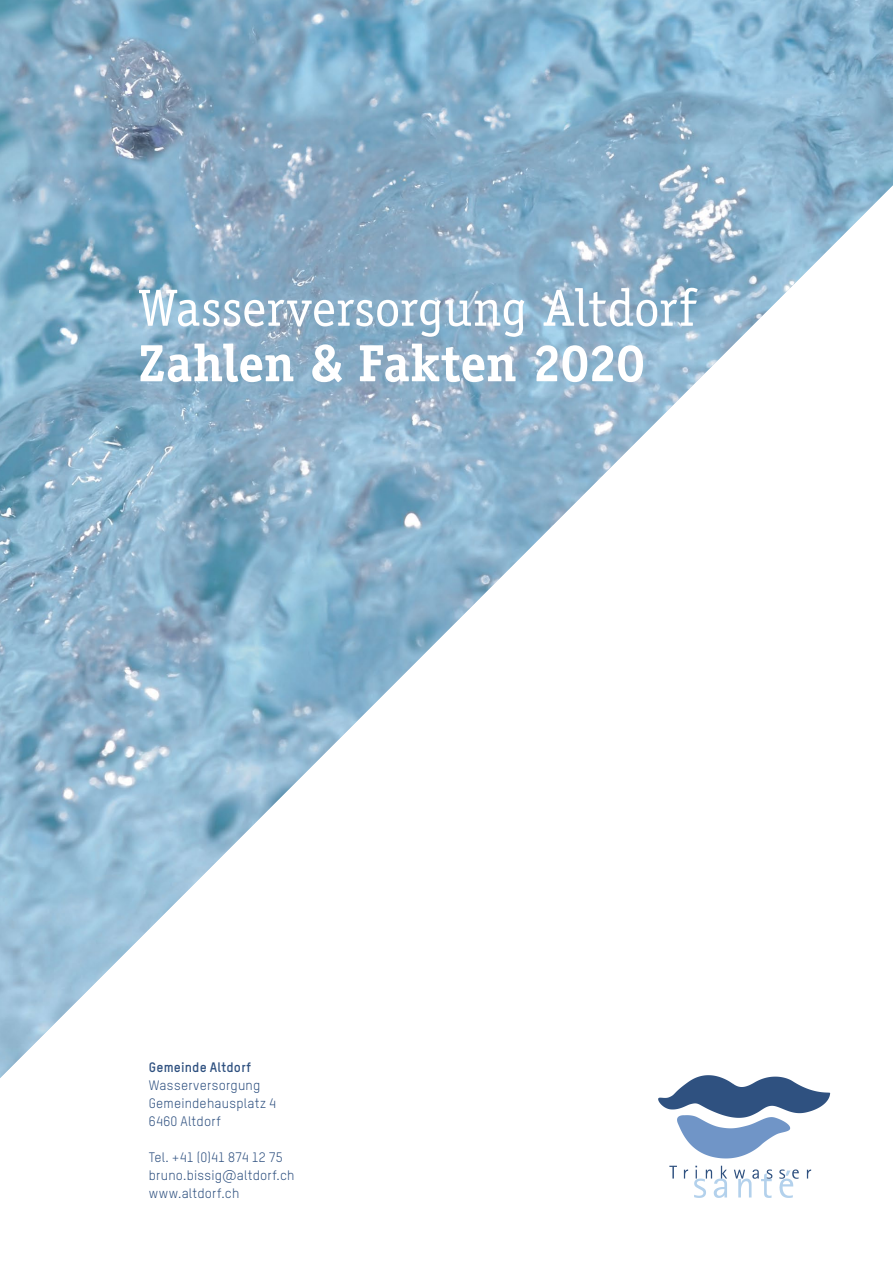
<style>
.page{position:relative;width:893px;height:1263px;background:#fff}
.page>*{position:absolute;margin:0;border:0;box-sizing:border-box;transform-origin:0 0}
.t1{font:52.5px "Officina Serif";letter-spacing:-.005em;color:#fff}
.t2{font:700 52.5px "Officina Serif";letter-spacing:-.01em;color:#fff}
.t3{font:13.5px/18px "TSTAR";letter-spacing:.015em;color:#2f5180}
.t4{font:700 13.5px "TSTAR";letter-spacing:.015em;color:#2f5180}
</style>
<div class="page">
<svg style="left:658px;top:1078px;width:172px;height:80px"></svg>
<svg style="left:669px;top:1166px;width:8px;height:12px"></svg>
<svg style="left:684px;top:1169px;width:4px;height:9px"></svg>
<svg style="left:694px;top:1166px;width:33px;height:32px"></svg>
<svg style="left:734px;top:1169px;width:38px;height:29px"></svg>
<svg style="left:779px;top:1169px;width:20px;height:29px"></svg>
<svg style="left:807px;top:1169px;width:4px;height:9px"></svg>
<img style="left:0;top:0;width:893px;height:1078px">
<h1 class="t1" style="left:138px;top:277px;width:559px">Wasserversorgung Altdorf</h1>
<h1 class="t2" style="left:138px;top:331px;width:508px">Zahlen &amp; Fakten 2020</h1>
<p class="t4" style="left:149px;top:1058px;width:104px">Gemeinde Altdorf</p>
<p class="t3" style="left:149px;top:1076px;width:129px">Wasserversorgung<br>Gemeindehausplatz 4<br>6460 Altdorf</p>
<p class="t3" style="left:149px;top:1148px;width:147px">Tel. +41 (0)41 874 12 75 bruno.bissig@altdorf.ch www.altdorf.ch</p>
</div>
